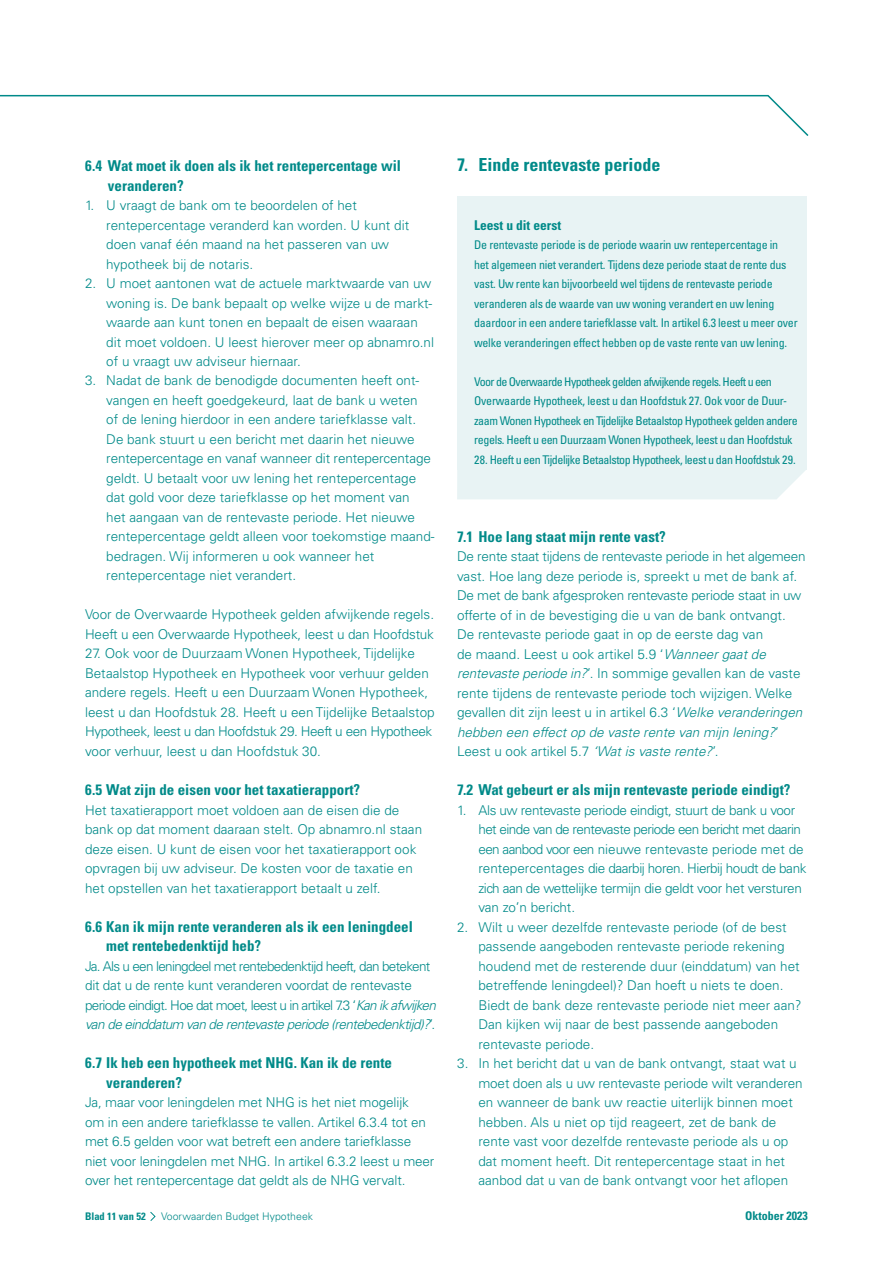
<style>
.page{position:relative;width:893px;height:1263px;background:#fff}
.page>*{position:absolute;margin:0;border:0;box-sizing:border-box;transform-origin:0 0}
.t1{font:700 condensed 18px "Univers LT Std";color:#008a89}
.t2{font:700 condensed 15px/19.5px "Univers LT Std";color:#008a89}
.t3{font:300 13.5px/19.5px "Univers LT Std";color:#008a89}
.t4{font:300 13.5px/19.5px "Univers LT Std";letter-spacing:-.025em;color:#008a89}
.t5{font:300 13.5px/19.5px "Univers LT Std";letter-spacing:-.05em;color:#008a89}
.t6{font:700 condensed 13.5px "Univers LT Std";color:#008a89}
.t7{font:condensed 12px/19.5px "Univers LT Std";letter-spacing:-.02em;color:#008a89}
.t8{font:condensed 12px/19.5px "Univers LT Std";letter-spacing:-.04em;color:#008a89}
.t9{font:700 condensed 12px "Univers LT Std";color:#008a89}
.t10{font:300 10.5px "Univers LT Std";color:#008a89}
.t11{font:700 condensed 10.5px "Univers LT Std";color:#008a89}
.s1{font-style:italic}
</style>
<div class="page">
<svg style="left:0;top:94px;width:809px;height:42px"></svg>
<svg style="left:150px;top:1211px;width:6px;height:10px"></svg>
<div style="left:457px;top:196px;width:349px;height:274px;background:#e8f3f4"></div>
<div style="left:457px;top:470px;width:349px;height:29px;background:#e8f3f4"></div>
<p class="t2" style="left:108px;top:156px;width:295px;text-indent:-23px">6.4 Wat moet ik doen als ik het rentepercentage wil veranderen?</p>
<p class="t3" style="left:106px;top:195px;width:304px;text-indent:-21px">1. U vraagt de bank om te beoordelen of het rentepercentage veranderd kan worden. U kunt dit doen vanaf één maand na het passeren van uw hypotheek bij de notaris.</p>
<p class="t3" style="left:106px;top:273px;width:329px;text-indent:-21px">2. U moet aantonen wat de actuele marktwaarde van uw woning is. De bank bepaalt op welke wijze u de markt&shy;waarde aan kunt tonen en bepaalt de eisen waaraan dit moet voldoen. U leest hierover meer op abnamro.nl of u vraagt uw adviseur hiernaar.</p>
<p class="t3" style="left:106px;top:371px;width:330px;text-indent:-21px">3. Nadat de bank de benodigde documenten heeft ont&shy;vangen en heeft goedgekeurd, laat de bank u weten<br>of de lening hierdoor in een andere tariefklasse valt.<br>De bank stuurt u een bericht met daarin het nieuwe rentepercentage en vanaf wanneer dit rentepercentage geldt. U betaalt voor uw lening het rentepercentage dat gold voor deze tariefklasse op het moment van<br>het aangaan van de rentevaste periode. Het nieuwe rentepercentage geldt alleen voor toekomstige maand&shy;bedragen. Wij informeren u ook wanneer het rentepercentage niet verandert.</p>
<p class="t3" style="left:85px;top:605px;width:351px">Voor de Overwaarde Hypotheek gelden afwijkende regels.<br>Heeft u een Overwaarde Hypotheek, leest u dan Hoofdstuk</p>
<p class="t3" style="left:85px;top:644px;width:351px">27. Ook voor de Duurzaam Wonen Hypotheek, Tijdelijke Betaalstop Hypotheek en Hypotheek voor verhuur gelden andere regels. Heeft u een Duurzaam Wonen Hypotheek, leest u dan Hoofdstuk 28. Heeft u een Tijdelijke Betaalstop Hypotheek, leest u dan Hoofdstuk 29. Heeft u een Hypotheek voor verhuur, leest u dan Hoofdstuk 30.</p>
<p class="t2" style="left:85px;top:780px;width:277px">6.5 Wat zijn de eisen voor het taxatierapport?</p>
<p class="t3" style="left:85px;top:800px;width:339px">Het taxatierapport moet voldoen aan de eisen die de bank op dat moment daaraan stelt. Op abnamro.nl staan deze eisen. U kunt de eisen voor het taxatierapport ook opvragen bij uw adviseur. De kosten voor de taxatie en het opstellen van het taxatierapport betaalt u zelf.</p>
<p class="t2" style="left:106px;top:916px;width:308px;text-indent:-21px">6.6 Kan ik mijn rente veranderen als ik een leningdeel met rentebedenktijd heb?</p>
<p class="t5" style="left:85px;top:956px;width:352px">Ja. Als u een leningdeel met rentebedenktijd heeft, dan betekent dit dat u de rente kunt veranderen voordat de rentevaste periode eindigt. Hoe dat moet, leest u in artikel 7.3 ‘<span class="s1">Kan ik afwijken van de einddatum van de rentevaste periode (rentebedenktijd)?</span>’.</p>
<p class="t2" style="left:106px;top:1053px;width:287px;text-indent:-21px">6.7 Ik heb een hypotheek met NHG. Kan ik de rente veranderen?</p>
<p class="t3" style="left:85px;top:1092px;width:351px">Ja, maar voor leningdelen met NHG is het niet mogelijk<br>om in een andere tariefklasse te vallen. Artikel 6.3.4 tot en met 6.5 gelden voor wat betreft een andere tariefklasse niet voor leningdelen met NHG. In artikel 6.3.2 leest u meer over het rentepercentage dat geldt als de NHG vervalt.</p>
<h1 class="t1" style="left:457px;top:154px;width:205px">7. Einde rentevaste periode</h1>
<p class="t6" style="left:474px;top:216px;width:88px">Leest u dit eerst</p>
<p class="t7" style="left:474px;top:235px;width:325px">De rentevaste periode is de periode waarin uw rentepercentage in<br>het algemeen niet verandert. Tijdens deze periode staat de rente dus vast. Uw rente kan bijvoorbeeld wel tijdens de rentevaste periode veranderen als de waarde van uw woning verandert en uw lening daardoor in een andere tariefklasse valt. In artikel 6.3 leest u meer over welke veranderingen effect hebben op de vaste rente van uw lening.</p>
<p class="t8" style="left:474px;top:371px;width:325px">Voor de Overwaarde Hypotheek gelden afwijkende regels. Heeft u een Overwaarde Hypotheek, leest u dan Hoofdstuk 27. Ook voor de Duur&shy;zaam Wonen Hypotheek en Tijdelijke Betaalstop Hypotheek gelden andere regels. Heeft u een Duurzaam Wonen Hypotheek, leest u dan Hoofdstuk</p>
<p class="t7" style="left:474px;top:449px;width:323px">28. Heeft u een Tijdelijke Betaalstop Hypotheek, leest u dan Hoofdstuk 29.</p>
<p class="t2" style="left:457px;top:526px;width:210px">7.1 Hoe lang staat mijn rente vast?</p>
<p class="t3" style="left:457px;top:546px;width:350px">De rente staat tijdens de rentevaste periode in het algemeen vast. Hoe lang deze periode is, spreekt u met de bank af.<br>De met de bank afgesproken rentevaste periode staat in uw offerte of in de bevestiging die u van de bank ontvangt.<br>De rentevaste periode gaat in op de eerste dag van<br>de maand. Leest u ook artikel 5.9 ‘<span class="s1">Wanneer gaat de rentevaste periode in?</span>’. In sommige gevallen kan de vaste rente tijdens de rentevaste periode toch wijzigen. Welke gevallen dit zijn leest u in artikel 6.3 ‘<span class="s1">Welke veranderingen hebben een effect op de vaste rente van mijn lening?</span>’ Leest u ook artikel 5.7 <span class="s1">‘Wat is vaste rente?</span>’.</p>
<p class="t2" style="left:457px;top:780px;width:335px">7.2 Wat gebeurt er als mijn rentevaste periode eindigt?</p>
<p class="t4" style="left:478px;top:800px;width:330px;text-indent:-21px">1. Als uw rentevaste periode eindigt, stuurt de bank u voor het einde van de rentevaste periode een bericht met daarin een aanbod voor een nieuwe rentevaste periode met de rentepercentages die daarbij horen. Hierbij houdt de bank zich aan de wettelijke termijn die geldt voor het versturen van zo’n bericht.</p>
<p class="t3" style="left:478px;top:917px;width:325px;text-indent:-21px">2. Wilt u weer dezelfde rentevaste periode (of de best passende aangeboden rentevaste periode rekening houdend met de resterende duur (einddatum) van het betreffende leningdeel)? Dan hoeft u niets te doen.<br>Biedt de bank deze rentevaste periode niet meer aan?<br>Dan kijken wij naar de best passende aangeboden rentevaste periode.</p>
<p class="t3" style="left:478px;top:1053px;width:326px;text-indent:-21px">3. In het bericht dat u van de bank ontvangt, staat wat u moet doen als u uw rentevaste periode wilt veranderen en wanneer de bank uw reactie uiterlijk binnen moet hebben. Als u niet op tijd reageert, zet de bank de rente vast voor dezelfde rentevaste periode als u op dat moment heeft. Dit rentepercentage staat in het aanbod dat u van de bank ontvangt voor het aflopen</p>
<p class="t11" style="left:85px;top:1209px;width:62px">Blad 11 van 52</p>
<p class="t10" style="left:161px;top:1209px;width:153px">Voorwaarden Budget Hypotheek</p>
<p class="t9" style="left:745px;top:1208px;width:64px">Oktober 2023</p>
</div>
